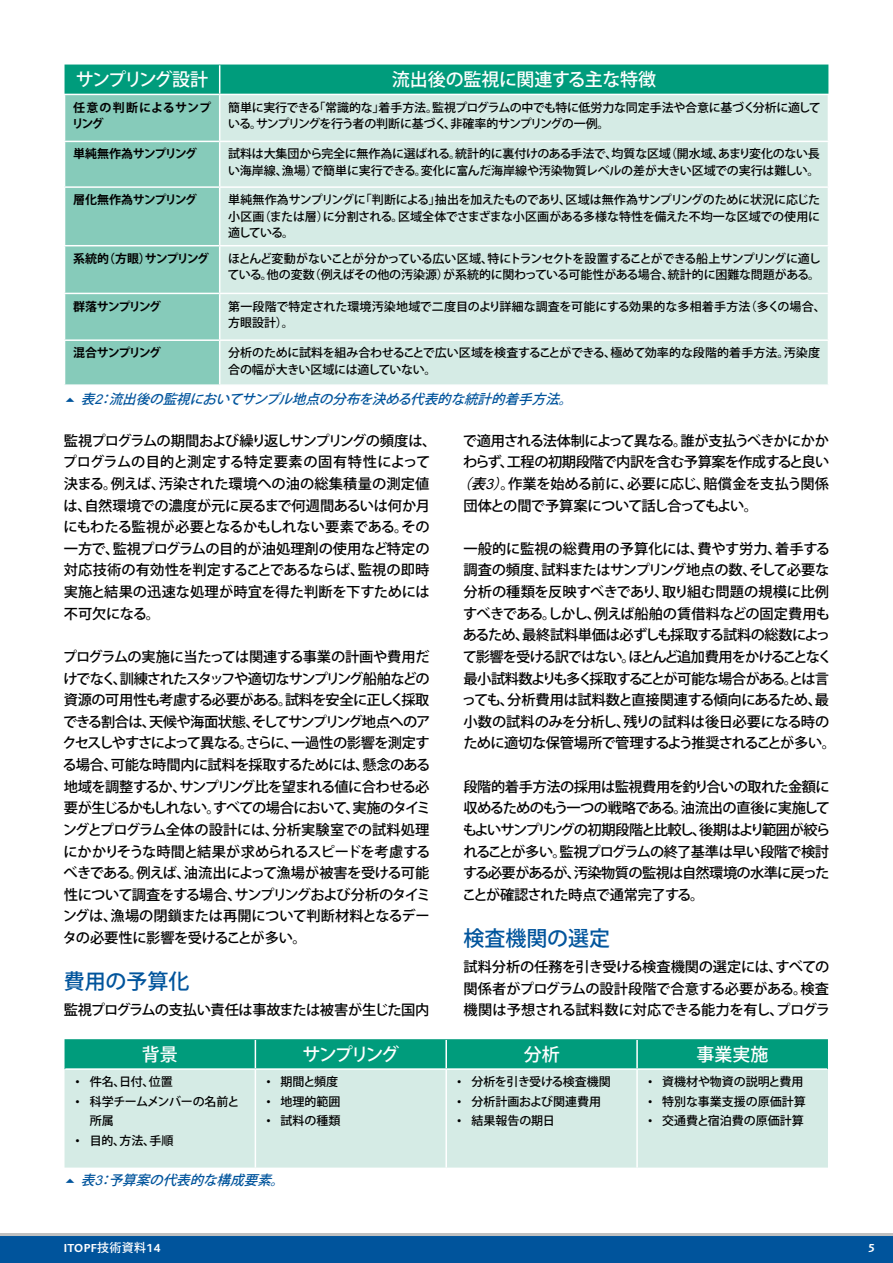
<style>
.page{position:relative;width:893px;height:1263px;background:#fff}
.page>*{position:absolute;margin:0;border:0;box-sizing:border-box;transform-origin:0 0}
.t1{font:500 21px "Koz Go Pro";color:#00549c}
.t2{font:500 18px "Koz Go Pro";letter-spacing:-.02em;color:#fff}
.t3{font:500 18px "Koz Go Pro";letter-spacing:-.11em;color:#fff}
.t4{font:500 14.25px/21.6px "Koz Go Pro";letter-spacing:-.03em;color:#000;text-align:justify}
.t5{font:500 14.25px/21.6px "Koz Go Pro";letter-spacing:-.01em;color:#000}
.t6{font:500 14.25px "Koz Go Pro";letter-spacing:-.065em;color:#000}
.t7{font:italic 500 13.5px "Koz Go Pro";color:#00549c}
.t8{font:500 12px/16.5px "Koz Go Pro";letter-spacing:-.015em;color:#000}
.t9{font:500 12px/16.5px "Koz Go Pro";letter-spacing:-.035em;color:#000}
.t10{font:500 12px/16.5px "Koz Go Pro";letter-spacing:.005em;color:#000}
.t11{font:700 12px "Koz Go Pro";letter-spacing:-.065em;color:#000}
.t12{font:700 12px "Koz Go Pro";letter-spacing:-.11em;color:#000}
.t13{font:700 12px/16.5px "Koz Go Pro";letter-spacing:.025em;color:#000}
.t14{font:700 12px "Koz Go Pro";letter-spacing:-.1em;color:#000}
.t15{font:500 12px "Koz Go Pro";letter-spacing:-.04em;color:#000}
.t16{font:600 12px "Foundry Sans";letter-spacing:.025em;color:#fff}
.s1{font-family:"Arial";font-weight:400}
.s2{font-style:italic}
.s3{font-family:"Arial";font-weight:400;font-style:italic}
.s4{font-family:"Koz Go Pro";font-weight:500}
</style>
<div class="page">
<svg style="left:0;top:1233px;width:893px;height:30px;background:#135e9f"></svg>
<svg style="left:65px;top:65px;width:763px;height:319px;background:#b3ded3"></svg>
<hr style="left:64px;top:94px;width:156px;height:1px;background:#fff">
<hr style="left:220px;top:94px;width:609px;height:1px;background:#fff">
<hr style="left:219px;top:95px;width:1px;height:46px;background:#fff">
<hr style="left:64px;top:141px;width:156px;height:1px;background:#fff">
<hr style="left:220px;top:141px;width:609px;height:1px;background:#fff">
<hr style="left:219px;top:142px;width:1px;height:44px;background:#fff">
<hr style="left:64px;top:186px;width:156px;height:2px;background:#fff">
<hr style="left:220px;top:186px;width:609px;height:2px;background:#fff">
<hr style="left:219px;top:188px;width:1px;height:57px;background:#fff">
<hr style="left:64px;top:245px;width:156px;height:1px;background:#fff">
<hr style="left:220px;top:245px;width:609px;height:1px;background:#fff">
<hr style="left:219px;top:246px;width:1px;height:47px;background:#fff">
<hr style="left:64px;top:293px;width:156px;height:1px;background:#fff">
<hr style="left:220px;top:293px;width:609px;height:1px;background:#fff">
<hr style="left:219px;top:294px;width:1px;height:45px;background:#fff">
<hr style="left:64px;top:339px;width:156px;height:2px;background:#fff">
<hr style="left:220px;top:339px;width:609px;height:2px;background:#fff">
<hr style="left:219px;top:341px;width:1px;height:43px;background:#fff">
<div style="left:65px;top:1069px;width:763px;height:98px;background:#d5ebe5"></div>
<div style="left:65px;top:1039px;width:763px;height:30px;background:#009c7c"></div>
<hr style="left:445px;top:1040px;width:2px;height:28px;background:#fff">
<hr style="left:636px;top:1040px;width:2px;height:28px;background:#fff">
<hr style="left:65px;top:1068px;width:190px;height:2px;background:#fff">
<hr style="left:255px;top:1068px;width:191px;height:2px;background:#fff">
<hr style="left:255px;top:1070px;width:1px;height:97px;background:#fff">
<hr style="left:446px;top:1068px;width:191px;height:2px;background:#fff">
<hr style="left:445px;top:1070px;width:2px;height:97px;background:#fff">
<hr style="left:637px;top:1068px;width:190px;height:2px;background:#fff">
<hr style="left:636px;top:1070px;width:2px;height:97px;background:#fff">
<p class="t3" style="left:76px;top:68px;width:134px">サンプリング設計</p>
<p class="t2" style="left:392px;top:68px;width:266px">流出後の監視に関連する主な特徴</p>
<p class="t13" style="left:72px;top:100px;width:141px">任意の判断によるサンプリング</p>
<p class="t8" style="left:228px;top:99px;width:594px">簡単に実行できる「常識的な」着手方法。監視プログラムの中でも特に低労力な同定手法や合意に基づく分析に適している。サンプリングを行う者の判断に基づく、非確率的サンプリングの一例。</p>
<p class="t11" style="left:73px;top:146px;width:126px">単純無作為サンプリング</p>
<p class="t8" style="left:228px;top:146px;width:593px">試料は大集団から完全に無作為に選ばれる。統計的に裏付けのある手法で、均質な区域（開水域、あまり変化のない長い海岸線、漁場）で簡単に実行できる。変化に富んだ海岸線や汚染物質レベルの差が大きい区域での実行は難しい。</p>
<p class="t11" style="left:73px;top:192px;width:126px">層化無作為サンプリング</p>
<p class="t8" style="left:228px;top:192px;width:594px;text-align:justify">単純無作為サンプリングに「判断による」抽出を加えたものであり、区域は無作為サンプリングのために状況に応じた小区画（または層）に分割される。区域全体でさまざまな小区画がある多様な特性を備えた不均一な区域での使用に適している。</p>
<p class="t14" style="left:73px;top:251px;width:138px">系統的（方眼）サンプリング</p>
<p class="t9" style="left:228px;top:251px;width:595px">ほとんど変動がないことが分かっている広い区域、特にトランセクトを設置することができる船上サンプリングに適している。他の変数（例えばその他の汚染源）が系統的に関わっている可能性がある場合、統計的に困難な問題がある。</p>
<p class="t12" style="left:73px;top:298px;width:90px">群落サンプリング</p>
<p class="t10" style="left:228px;top:298px;width:599px">第一段階で特定された環境汚染地域で二度目のより詳細な調査を可能にする効果的な多相着手方法（多くの場合、方眼設計）。</p>
<p class="t12" style="left:73px;top:345px;width:90px">混合サンプリング</p>
<p class="t8" style="left:228px;top:345px;width:593px">分析のために試料を組み合わせることで広い区域を検査することができる、極めて効率的な段階的着手方法。汚染度合の幅が大きい区域には適していない。</p>
<p class="t7" style="left:81px;top:390px;width:498px">表<span class="s1">2</span>：流出後の監視においてサンプル地点の分布を決める代表的な統計的着手方法。</p>
<p class="t5" style="left:63px;top:430px;width:375px">監視プログラムの期間および繰り返しサンプリングの頻度は、プログラムの目的と測定する特定要素の固有特性によって決まる。例えば、汚染された環境への油の総集積量の測定値は、自然環境での濃度が元に戻るまで何週間あるいは何か月にもわたる監視が必要となるかもしれない要素である。その一方で、監視プログラムの目的が油処理剤の使用など特定の対応技術の有効性を判定することであるならば、監視の即時実施と結果の迅速な処理が時宜を得た判断を下すためには不可欠になる。</p>
<p class="t4" style="left:62px;top:647px;width:370px">プログラムの実施に当たっては関連する事業の計画や費用だけでなく、訓練されたスタッフや適切なサンプリング船舶などの資源の可用性も考慮する必要がある。試料を安全に正しく採取できる割合は、天候や海面状態、そしてサンプリング地点へのアクセスしやすさによって異なる。さらに、一過性の影響を測定する場合、可能な時間内に試料を採取するためには、懸念のある地域を調整するか、サンプリング比を望まれる値に合わせる必要が生じるかもしれない。すべての場合において、実施のタイミングとプログラム全体の設計には、分析実験室での試料処理にかかりそうな時間と結果が求められるスピードを考慮するべきである。例えば、油流出によって漁場が被害を受ける可能性について調査をする場合、サンプリングおよび分析のタイミングは、漁場の閉鎖または再開について判断材料となるデータの必要性に影響を受けることが多い。</p>
<h1 class="t1" style="left:64px;top:968px;width:127px">費用の予算化</h1>
<p class="t4" style="left:64px;top:1000px;width:367px">監視プログラムの支払い責任は事故または被害が生じた国内</p>
<p class="t6" style="left:463px;top:431px;width:368px">で適用される法体制によって異なる。誰が支払うべきかにかか</p>
<p class="t4" style="left:463px;top:452px;width:368px">わらず、工程の初期段階で内訳を含む予算案を作成すると良い</p>
<p class="t4" style="left:457px;top:474px;width:374px"><span class="s2">（表</span><span class="s3">3</span><span class="s2">）</span>。作業を始める前に、必要に応じ、賠償金を支払う関係</p>
<p class="t6" style="left:463px;top:496px;width:296px">団体との間で予算案について話し合ってもよい。</p>
<p class="t4" style="left:462px;top:538px;width:376px;text-align:left">一般的に監視の総費用の予算化には、費やす労力、着手する調査の頻度、試料またはサンプリング地点の数、そして必要な分析の種類を反映すべきであり、取り組む問題の規模に比例すべきである。しかし、例えば船舶の賃借料などの固定費用もあるため、最終試料単価は必ずしも採取する試料の総数によって影響を受ける訳ではない。ほとんど追加費用をかけることなく最小試料数よりも多く採取することが可能な場合がある。とは言っても、分析費用は試料数と直接関連する傾向にあるため、最小数の試料のみを分析し、残りの試料は後日必要になる時のために適切な保管場所で管理するよう推奨されることが多い。</p>
<p class="t4" style="left:462px;top:776px;width:370px">段階的着手方法の採用は監視費用を釣り合いの取れた金額に収めるためのもう一つの戦略である。油流出の直後に実施してもよいサンプリングの初期段階と比較し、後期はより範囲が絞られることが多い。監視プログラムの終了基準は早い段階で検討する必要があるが、汚染物質の監視は自然環境の水準に戻ったことが確認された時点で通常完了する。</p>
<h1 class="t1" style="left:463px;top:925px;width:148px">検査機関の選定</h1>
<p class="t4" style="left:463px;top:957px;width:368px">試料分析の任務を引き受ける検査機関の選定には、すべての関係者がプログラムの設計段階で合意する必要がある。検査機関は予想される試料数に対応できる能力を有し、プログラ</p>
<p class="t2" style="left:142px;top:1042px;width:37px">背景</p>
<p class="t2" style="left:303px;top:1042px;width:98px">サンプリング</p>
<p class="t2" style="left:524px;top:1042px;width:37px">分析</p>
<p class="t2" style="left:696px;top:1042px;width:73px">事業実施</p>
<p class="t8" style="left:76px;top:1074px;width:99px"><span class="s1">•</span> 件名、日付、位置</p>
<p class="t8" style="left:90px;top:1092px;width:151px;line-height:19.5px;text-indent:-14px"><span class="s1">•</span> 科学チームメンバーの名前と所属</p>
<p class="t8" style="left:76px;top:1133px;width:99px"><span class="s1">•</span> 目的、方法、手順</p>
<p class="t8" style="left:648px;top:1074px;width:157px"><span class="s1">•</span> 資機材や物資の説明と費用</p>
<p class="t8" style="left:648px;top:1094px;width:159px"><span class="s1">•</span> 特別な事業支援の原価計算</p>
<p class="t8" style="left:648px;top:1113px;width:157px"><span class="s1">•</span> 交通費と宿泊費の原価計算</p>
<p class="t8" style="left:266px;top:1074px;width:73px"><span class="s1">•</span> 期間と頻度</p>
<p class="t8" style="left:266px;top:1094px;width:76px"><span class="s1">•</span> 地理的範囲</p>
<p class="t8" style="left:266px;top:1113px;width:75px"><span class="s1">•</span> 試料の種類</p>
<p class="t15" style="left:457px;top:1074px;width:155px"><span class="s1">•</span> 分析を引き受ける検査機関</p>
<p class="t8" style="left:457px;top:1094px;width:145px"><span class="s1">•</span> 分析計画および関連費用</p>
<p class="t8" style="left:457px;top:1113px;width:99px"><span class="s1">•</span> 結果報告の期日</p>
<p class="t7" style="left:81px;top:1171px;width:210px">表<span class="s1">3</span>：予算案の代表的な構成要素。</p>
<p class="t16" style="left:64px;top:1241px;width:98px">ITOPF<span class="s4">技術資料</span>14</p>
<p class="t16" style="left:868px;top:1241px;width:8px">5</p>
</div>
